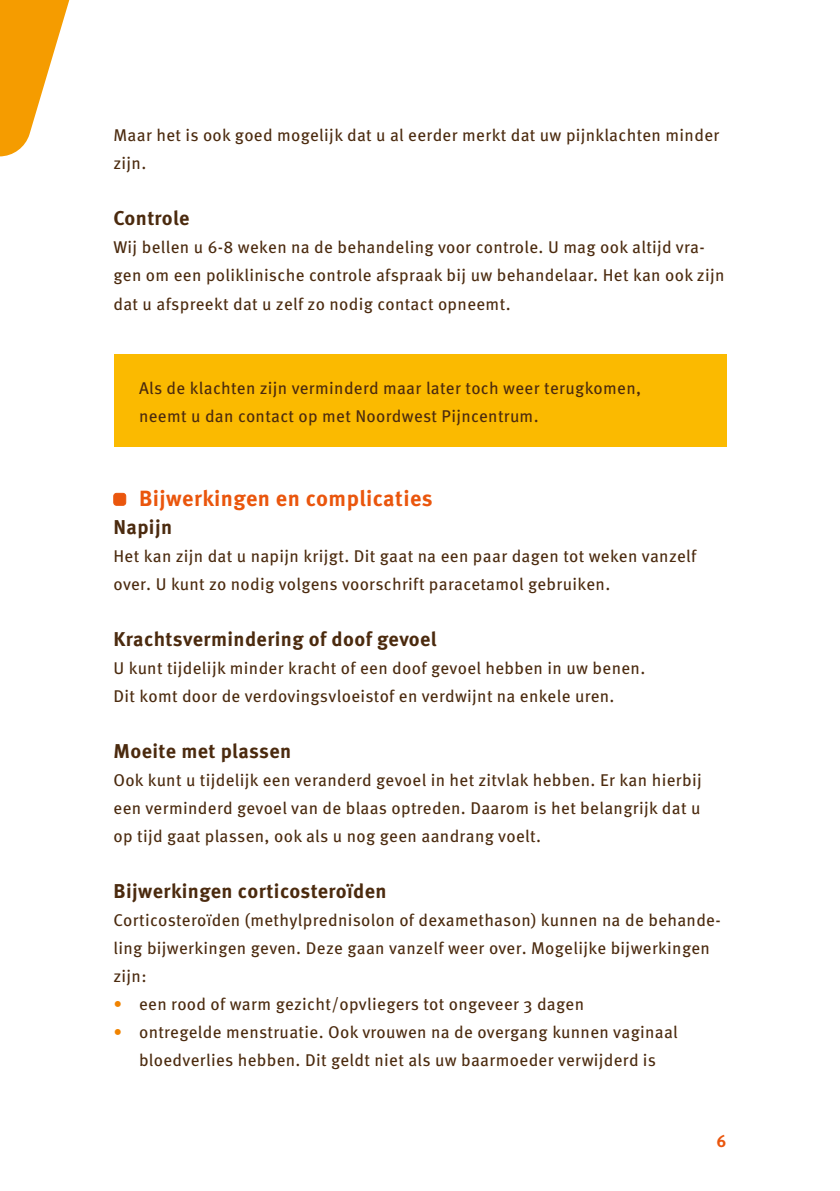
<style>
.page{position:relative;width:840px;height:1191px;background:#fff}
.page>*{position:absolute;margin:0;border:0;box-sizing:border-box;transform-origin:0 0}
.t1{font:700 22px "Meta Pro";letter-spacing:.02em;color:#ea560d}
.t2{font:700 20px "Meta Pro";letter-spacing:.02em;color:#4b2a0e}
.t3{font:17px/28px "Meta Pro";letter-spacing:.02em;color:#4b2a0e}
.t4{font:700 17px "Meta Pro";color:#ea560d}
.s1{color:#f08300}
</style>
<div class="page">
<svg style="left:0;top:0;width:70px;height:156px"></svg>
<div style="left:114px;top:493px;width:12px;height:12px;background:#ea560d;border-radius:3px"></div>
<div style="left:113px;top:493px;width:13px;height:12px;border:1px solid #ea560d;border-radius:3px"></div>
<div style="left:113px;top:354px;width:613px;height:93px;background:#fbba00"></div>
<p class="t3" style="left:113px;top:120px;width:607px">Maar het is ook goed mogelijk dat u al eerder merkt dat uw pijnklachten minder zijn.</p>
<p class="t2" style="left:113px;top:203px;width:77px">Controle</p>
<p class="t3" style="left:113px;top:232px;width:612px">Wij bellen u 6-8 weken na de behandeling voor controle. U mag ook altijd vra&shy;gen om een poliklinische controle afspraak bij uw behandelaar. Het kan ook zijn dat u afspreekt dat u zelf zo nodig contact opneemt.</p>
<p class="t3" style="left:139px;top:372px;width:503px">Als de klachten zijn verminderd maar later toch weer terugkomen, neemt u dan contact op met Noordwest Pijncentrum.</p>
<p class="t1" style="left:139px;top:481px;width:295px">Bijwerkingen en complicaties</p>
<p class="t2" style="left:113px;top:511px;width:60px">Napijn</p>
<p class="t3" style="left:113px;top:540px;width:584px">Het kan zijn dat u napijn krijgt. Dit gaat na een paar dagen tot weken vanzelf over. U kunt zo nodig volgens voorschrift paracetamol gebruiken.</p>
<p class="t2" style="left:113px;top:623px;width:324px">Krachtsvermindering of doof gevoel</p>
<p class="t3" style="left:113px;top:652px;width:533px">U kunt tijdelijk minder kracht of een doof gevoel hebben in uw benen.<br>Dit komt door de verdovingsvloeistof en verdwijnt na enkele uren.</p>
<p class="t2" style="left:113px;top:735px;width:179px">Moeite met plassen</p>
<p class="t3" style="left:113px;top:764px;width:589px;text-align:justify">Ook kunt u tijdelijk een veranderd gevoel in het zitvlak hebben. Er kan hierbij een verminderd gevoel van de blaas optreden. Daarom is het belangrijk dat u op tijd gaat plassen, ook als u nog geen aandrang voelt.</p>
<p class="t2" style="left:113px;top:875px;width:274px">Bijwerkingen corticosteroïden</p>
<p class="t3" style="left:113px;top:904px;width:608px">Corticosteroïden (methylprednisolon of dexamethason) kunnen na de behande&shy;ling bijwerkingen geven. Deze gaan vanzelf weer over. Mogelijke bijwerkingen zijn:</p>
<p class="t3" style="left:113px;top:988px;width:472px"><span class="s1">•</span> een rood of warm gezicht/opvliegers tot ongeveer 3 dagen</p>
<p class="t3" style="left:113px;top:1016px;width:565px;text-align:center"><span class="s1">•</span> ontregelde menstruatie. Ook vrouwen na de overgang kunnen vaginaal bloedverlies hebben. Dit geldt niet als uw baarmoeder verwijderd is</p>
<p class="t4" style="left:716px;top:1127px;width:11px">6</p>
</div>
